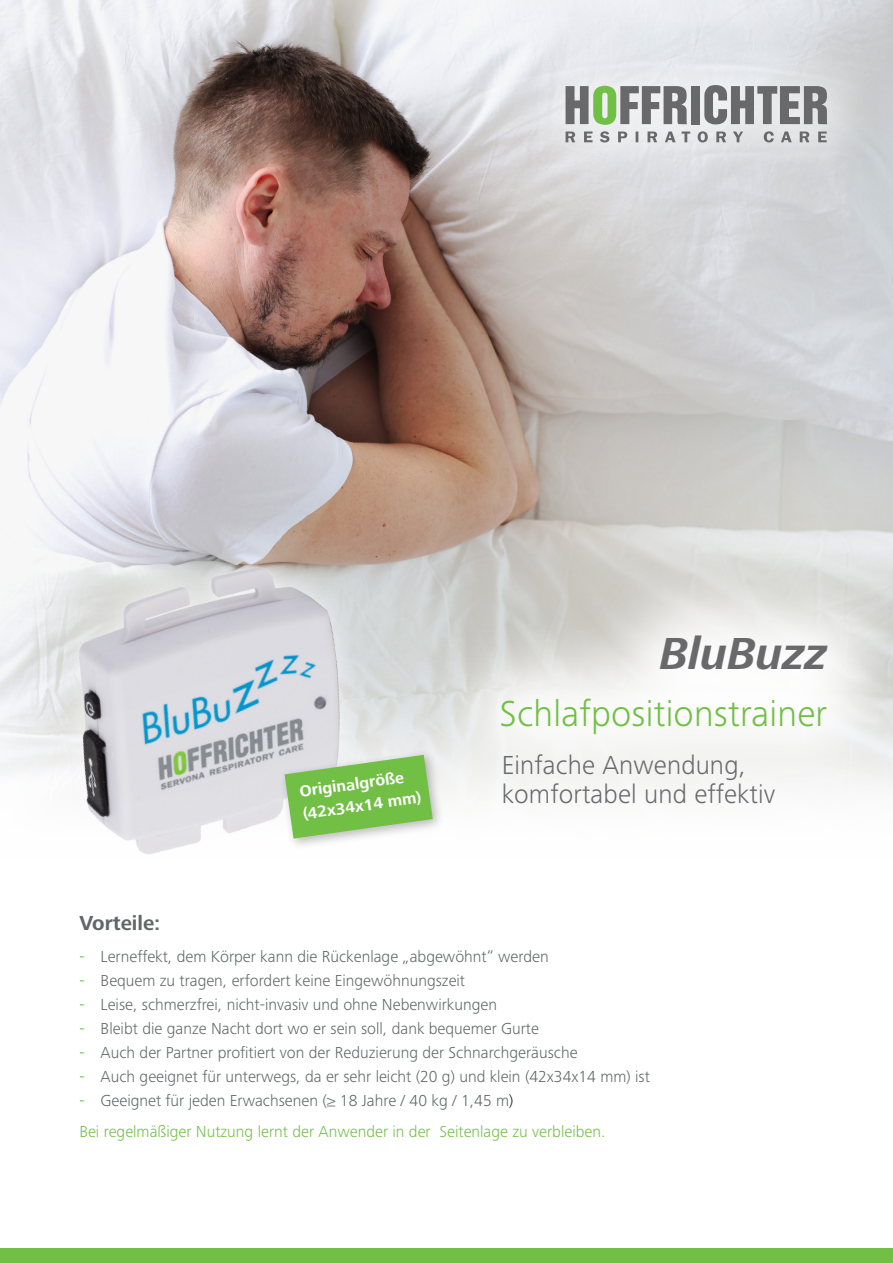
<style>
.page{position:relative;width:893px;height:1263px;background:#fff}
.page>*{position:absolute;margin:0;border:0;box-sizing:border-box;transform-origin:0 0}
.t1{font:italic 700 46.5px "Frutiger Next LTW1 G";letter-spacing:-.005em;color:#69696c}
.t2{font:300 37.5px "Frutiger Next LTW1 G";letter-spacing:.005em;color:#71bf44}
.t3{font:300 27px "Frutiger Next LTW1 G";letter-spacing:.005em;color:#69696c}
.t4{font:700 21px "Frutiger Next LTW1 G";color:#626667}
.t5{font:300 16.5px "Frutiger Next LTW1 G";color:#626667}
.t6{font:300 16.5px/30.8px "Frutiger Next LTW1 G";color:#71bf44}
.t7{font:700 16.5px "Frutiger Next LTW1 G";color:#fff}
.s1{font-weight:400;color:#71bf44}
.s2{font-weight:400}
.s3{color:#626667}
.s4{color:#231f20}
</style>
<div class="page">
<img style="left:0;top:0;width:893px;height:551px">
<img style="left:0;top:486px;width:433px;height:369px">
<div style="left:0;top:1248px;width:893px;height:15px;background:#71bf44"></div>
<div style="left:422px;top:551px;width:471px;height:266px;background:#fff;opacity:.96"></div>
<div style="left:519px;top:39px;width:354px;height:149px;background:#fff;opacity:.5"></div>
<svg style="left:566px;top:86px;width:121px;height:39px;background:#99a596"></svg>
<div style="left:691px;top:86px;width:9px;height:38px;background:#69696c"></div>
<svg style="left:704px;top:85px;width:123px;height:39px;background:#98989b"></svg>
<svg style="left:566px;top:131px;width:261px;height:11px;background:#c0c0c3"></svg>
<div style="left:279px;top:749px;width:165px;height:101px;background:#231f20;opacity:.3"></div>
<svg style="left:285px;top:755px;width:148px;height:83px;background:#8ec86d"></svg>
<h1 class="t1" style="left:660px;top:627px;width:169px">BluBuzz</h1>
<h2 class="t2" style="left:500px;top:692px;width:329px">Schlafpositionstrainer</h2>
<h3 class="t3" style="left:502px;top:750px;width:246px">Einfache Anwendung,</h3>
<p class="t7" style="left:299px;top:782px;width:106px;rotate:-8deg">Originalgröße</p>
<h3 class="t3" style="left:502px;top:778px;width:275px">komfortabel und effektiv</h3>
<p class="t7" style="left:302px;top:804px;width:121px;rotate:-8deg">(42x34x14 mm)</p>
<p class="t4" style="left:79px;top:910px;width:83px">Vorteile:</p>
<p class="t5" style="left:79px;top:947px;width:471px"><span class="s1">-</span> Lerneffekt, dem Körper kann die Rückenlage „abgewöhnt“ werden</p>
<p class="t5" style="left:79px;top:971px;width:387px"><span class="s1">-</span> Bequem zu tragen, erfordert keine Eingewöhnungszeit</p>
<p class="t5" style="left:79px;top:995px;width:419px"><span class="s1">-</span> Leise, schmerzfrei, nicht-invasiv und ohne Nebenwirkungen</p>
<p class="t5" style="left:79px;top:1019px;width:461px"><span class="s1">-</span> Bleibt die ganze Nacht dort wo er sein soll, dank bequemer Gurte</p>
<p class="t5" style="left:79px;top:1043px;width:500px"><span class="s1">-</span> Auch der Partner profitiert von der Reduzierung der Schnarchgeräusche</p>
<p class="t5" style="left:79px;top:1067px;width:572px"><span class="s1">-</span> Auch geeignet für unterwegs, da er sehr leicht (20 g) und klein (42x34x14 mm) ist</p>
<p class="t6" style="left:79px;top:1085px;width:528px"><span class="s2">-</span> <span class="s3">Geeignet für jeden Erwachsenen (≥ 18 Jahre / 40 kg / 1,45 m</span><span class="s4">)<br></span>Bei regelmäßiger Nutzung lernt der Anwender in der Seitenlage zu verbleiben.</p>
</div>
